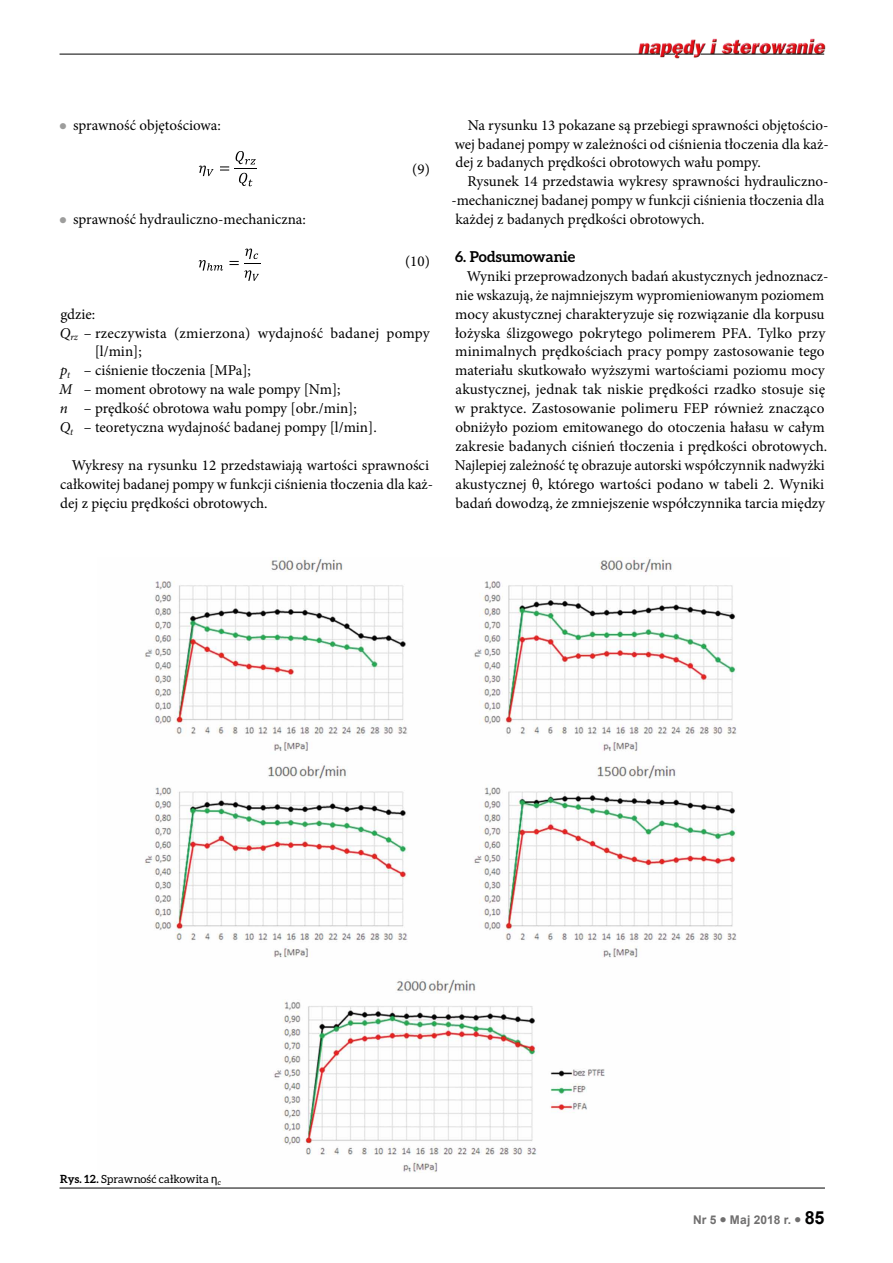
<style>
.page{position:relative;width:893px;height:1263px;background:#fff}
.page>*{position:absolute;margin:0;border:0;box-sizing:border-box;transform-origin:0 0}
.t1{font:15px/18.9px "Minion Pro";color:#000}
.t2{font:700 15px "Aleo";color:#000}
.t3{font:700 12px "Arial";letter-spacing:.015em;color:#706f6f}
.t4{font:11.25px "Aleo";letter-spacing:.005em;color:#000}
.s1{font-style:italic}
.s2{font-weight:700}
.s3{font-family:"Tahoma"}
.s4{font-size:18px;color:#000}
</style>
<div class="page">
<img style="left:636px;top:38px;width:190px;height:21px">
<hr style="left:60px;top:54px;width:600px;height:1px;background:#000">
<svg style="left:665px;top:54px;width:28px;height:1px"></svg>
<hr style="left:700px;top:54px;width:124px;height:1px;background:#000">
<img style="left:145px;top:557px;width:592px;height:616px">
<hr style="left:60px;top:1188px;width:765px;height:1px;background:#000">
<svg style="left:199px;top:166px;width:15px;height:10px"></svg>
<svg style="left:220px;top:166px;width:9px;height:5px"></svg>
<svg style="left:235px;top:151px;width:22px;height:35px"></svg>
<svg style="left:199px;top:260px;width:24px;height:11px"></svg>
<svg style="left:229px;top:249px;width:31px;height:32px"></svg>
<p class="t1" style="left:73px;top:115px;width:149px">sprawność objętościowa:</p>
<p class="t1" style="left:73px;top:210px;width:234px">sprawność hydrauliczno-mechaniczna:</p>
<p class="t1" style="left:412px;top:160px;width:19px">(9)</p>
<p class="t1" style="left:405px;top:252px;width:26px">(10)</p>
<p class="t1" style="left:60px;top:304px;width:36px">gdzie:</p>
<p class="t1" style="left:60px;top:323px;width:372px"><span class="s1">Q</span><sub>rz</sub> – rzeczywista (zmierzona) wydajność badanej pompy</p>
<p class="t1" style="left:95px;top:342px;width:49px">[l/min];</p>
<p class="t1" style="left:60px;top:361px;width:192px"><span class="s1">p</span><sub>t</sub> – ciśnienie tłoczenia [MPa];</p>
<p class="t1" style="left:59px;top:380px;width:283px"><span class="s1">M</span> – moment obrotowy na wale pompy [Nm];</p>
<p class="t1" style="left:60px;top:399px;width:298px"><span class="s1">n</span> – prędkość obrotowa wału pompy [obr./min];</p>
<p class="t1" style="left:60px;top:418px;width:319px"><span class="s1">Q</span><sub>t</sub> – teoretyczna wydajność badanej pompy [l/min].</p>
<p class="t1" style="left:60px;top:456px;width:374px;text-indent:11px">Wykresy na rysunku 12 przedstawiają wartości sprawności całkowitej badanej pompy w funkcji ciśnienia tłoczenia dla każ&shy;dej z pięciu prędkości obrotowych.</p>
<p class="t1" style="left:455px;top:115px;width:375px;text-align:justify;text-indent:13px">Na rysunku 13 pokazane są przebiegi sprawności objętościo&shy;wej badanej pompy w zależności od ciśnienia tłoczenia dla każ&shy;dej z badanych prędkości obrotowych wału pompy.</p>
<p class="t1" style="left:451px;top:172px;width:379px;text-indent:16px">Rysunek 14 przedstawia wykresy sprawności hydrauliczno--mechanicznej badanej pompy w funkcji ciśnienia tłoczenia dla każdej z badanych prędkości obrotowych.</p>
<p class="t2" style="left:455px;top:248px;width:121px">6. Podsumowanie</p>
<p class="t1" style="left:455px;top:267px;width:375px;text-indent:12px">Wyniki przeprowadzonych badań akustycznych jednoznacz&shy;nie wskazują, że najmniejszym wypromieniowanym poziomem mocy akustycznej charakteryzuje się rozwiązanie dla korpusu łożyska ślizgowego pokrytego polimerem PFA. Tylko przy minimalnych prędkościach pracy pompy zastosowanie tego materiału skutkowało wyższymi wartościami poziomu mocy akustycznej, jednak tak niskie prędkości rzadko stosuje się w praktyce. Zastosowanie polimeru FEP również znacząco obniżyło poziom emitowanego do otoczenia hałasu w całym zakresie badanych ciśnień tłoczenia i prędkości obrotowych.<br>Najlepiej zależność tę obrazuje autorski współczynnik nadwyżki akustycznej θ, którego wartości podano w tabeli 2. Wyniki badań dowodzą, że zmniejszenie współczynnika tarcia między</p>
<p class="t4" style="left:60px;top:1172px;width:162px"><span class="s2">Rys. 12.</span> Sprawność całkowita <span class="s3">η</span><sub>c</sub></p>
<p class="t3" style="left:693px;top:1212px;width:133px">Nr 5 ● Maj 2018 r. ● <span class="s4">85</span></p>
</div>
